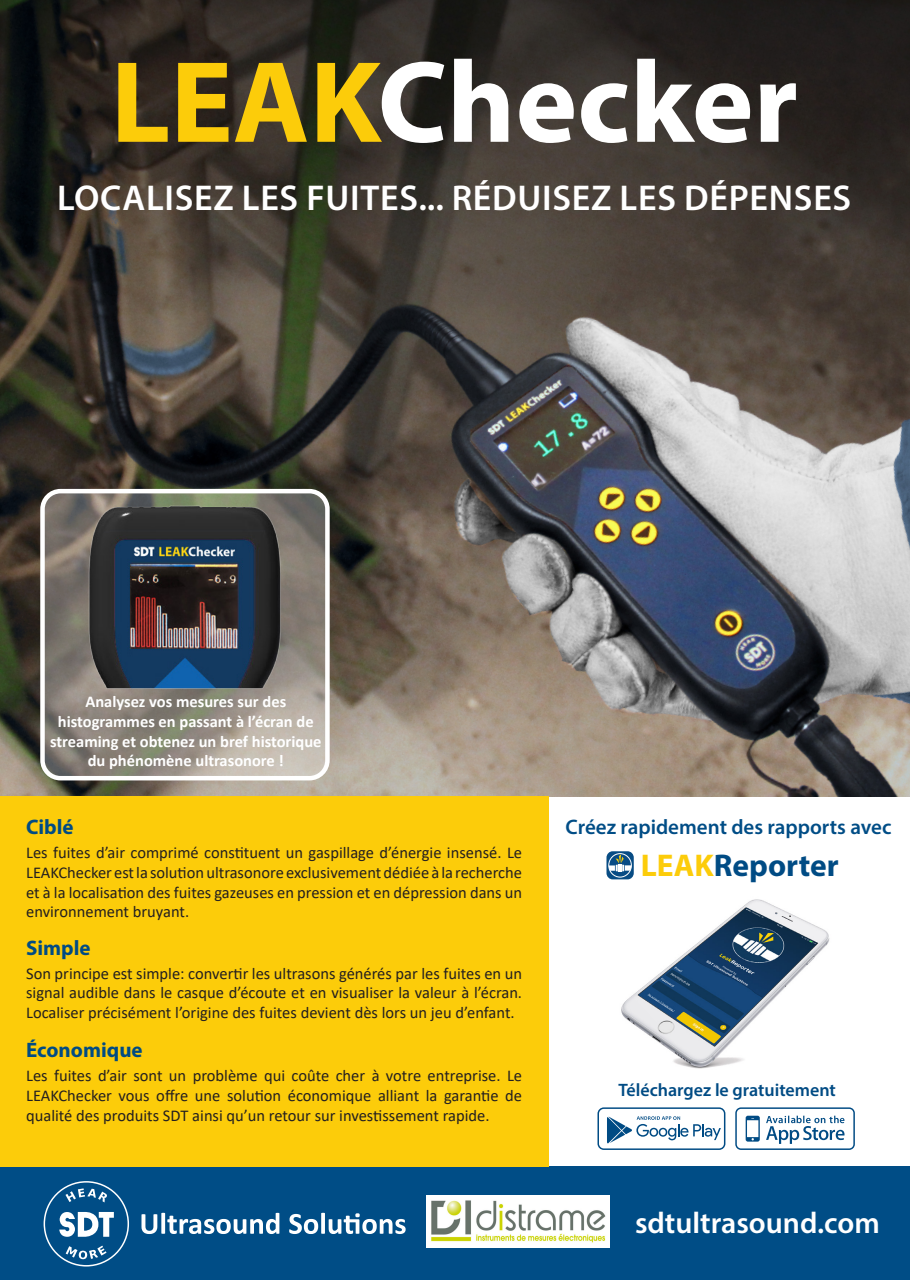
<style>
.page{position:relative;width:910px;height:1280px;background:#fff}
.page>*{position:absolute;margin:0;border:0;box-sizing:border-box;transform-origin:0 0}
.t1{font:700 117px "Myriad Pro";color:#fff}
.t2{font:600 36px "Myriad Pro";letter-spacing:.02em;color:#fff}
.t3{font:700 31.5px "Myriad Pro";color:#004b84}
.Infos{font:600 30px "Myriad Pro";color:#fff}
.t4{font:600 21px "Myriad Pro";color:#004d86}
.t5{font:700 21px "Myriad Pro";color:#004b84}
.t6{font:600 18px "Myriad Pro";color:#004b84}
.t7{font:16.5px/19.8px "Calibri";color:#231f20;text-align:justify}
.t8{font:700 16.5px/19.8px "Calibri";color:#fff;text-align:center}
.s1{color:#fccc0a}
</style>
<div class="page">
<img style="left:0;top:0;width:910px;height:796px">
<div style="left:0;top:1167px;width:910px;height:113px;background:#004d86"></div>
<svg style="left:44px;top:1181px;width:85px;height:85px"></svg>
<svg style="left:141px;top:1213px;width:138px;height:21px"></svg>
<svg style="left:289px;top:1213px;width:117px;height:21px"></svg>
<div style="left:0;top:796px;width:549px;height:371px;background:#fccc0a"></div>
<img style="left:621px;top:899px;width:209px;height:170px">
<img style="left:47px;top:491px;width:275px;height:287px">
<div style="left:40px;top:489px;width:290px;height:291px;border:4px solid #fff;border-radius:18px"></div>
<svg style="left:606px;top:851px;width:28px;height:28px"></svg>
<svg style="left:609px;top:854px;width:22px;height:23px"></svg>
<div style="left:608px;top:853px;width:24px;height:24px;border:1px solid #fff;border-radius:50%"></div>
<svg style="left:609px;top:854px;width:22px;height:18px"></svg>
<svg style="left:735px;top:1107px;width:120px;height:43px"></svg>
<svg style="left:597px;top:1107px;width:128px;height:43px"></svg>
<img style="left:426px;top:1195px;width:184px;height:52px">
<p class="t1" style="left:111px;top:26px;width:689px"><span class="s1">LEAK</span>Checker</p>
<p class="t2" style="left:57px;top:175px;width:796px">LOCALISEZ LES FUITES... RÉDUISEZ LES DÉPENSES</p>
<p class="t8" style="left:50px;top:691px;width:273px">Analysez vos mesures sur des histogrammes en passant à l’écran de streaming et obtenez un bref historique du phénomène ultrasonore !</p>
<p class="t5" style="left:26px;top:813px;width:49px">Ciblé</p>
<p class="t7" style="left:26px;top:842px;width:498px">Les fuites d’air comprimé constituent un gaspillage d’énergie insensé. Le LEAKChecker est la solution ultrasonore exclusivement dédiée à la recherche et à la localisation des fuites gazeuses en pression et en dépression dans un environnement bruyant.</p>
<p class="t5" style="left:26px;top:934px;width:66px">Simple</p>
<p class="t7" style="left:26px;top:963px;width:497px">Son principe est simple: convertir les ultrasons générés par les fuites en un signal audible dans le casque d’écoute et en visualiser la valeur à l’écran.<br>Localiser précisément l’origine des fuites devient dès lors un jeu d’enfant.</p>
<p class="t5" style="left:26px;top:1036px;width:118px">Économique</p>
<p class="t7" style="left:26px;top:1065px;width:498px">Les fuites d’air sont un problème qui coûte cher à votre entreprise. Le LEAKChecker vous offre une solution économique alliant la garantie de qualité des produits SDT ainsi qu’un retour sur investissement rapide.</p>
<p class="t4" style="left:565px;top:814px;width:328px">Créez rapidement des rapports avec</p>
<p class="t3" style="left:641px;top:844px;width:199px"><span class="s1">LEAK</span>Reporter</p>
<p class="t6" style="left:618px;top:1078px;width:219px">Téléchargez le gratuitement</p>
<p class="Infos" style="left:635px;top:1204px;width:246px">sdtultrasound.com</p>
</div>
